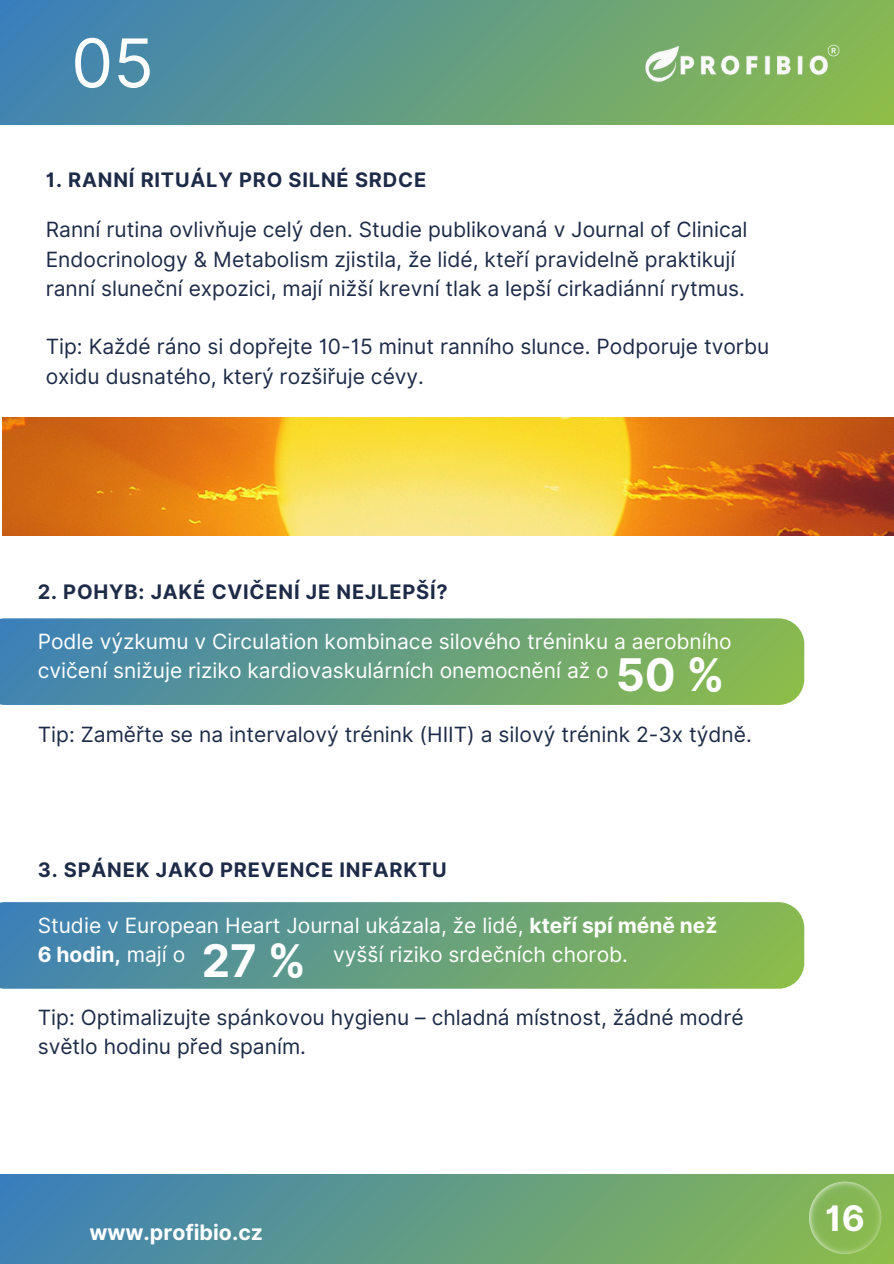
<style>
.page{position:relative;width:894px;height:1264px;background:#fff}
.page>*{position:absolute;margin:0;border:0;box-sizing:border-box;transform-origin:0 0}
.t1{font:67.2px "Inter";color:#fff}
.t2{font:700 45px "Inter";color:#fff}
.t3{font:700 35.1px "Inter";color:#fff}
.t4{font:700 21.3px "Inter";color:#fff}
.t5{font:21px/29.2px "Inter";color:#1e2b48}
.t6{font:21px/29.2px "Inter";color:#fff}
.t7{font:700 21px "Inter";color:#fff}
.t8{font:700 19.95px "Inter";letter-spacing:.04em;color:#1e2b48}
.s1{font-weight:700}
.s2{font-weight:400}
</style>
<div class="page">
<svg style="left:0;top:618px;width:804px;height:87px;background:#659f82"></svg>
<div style="left:0;top:0;width:893px;height:124px;background:linear-gradient(to right,#3d81b7,#8aba4e)"></div>
<img style="left:642px;top:45px;width:38px;height:39px">
<img style="left:673px;top:48px;width:156px;height:32px">
<svg style="left:827px;top:45px;width:12px;height:11px"></svg>
<img style="left:2px;top:417px;width:891px;height:118px">
<div style="left:0;top:1174px;width:893px;height:89px;background:linear-gradient(to right,#3c80b9,#8abb4d)"></div>
<svg style="left:808px;top:1181px;width:72px;height:72px;background:#8bba5b"></svg>
<svg style="left:0;top:902px;width:804px;height:86px;background:#659e81"></svg>
<p class="t1" style="left:71px;top:23px;width:84px">05</p>
<p class="t8" style="left:46px;top:168px;width:382px">1. RANNÍ RITUÁLY PRO SILNÉ SRDCE</p>
<p class="t5" style="left:46px;top:215px;width:703px">Ranní rutina ovlivňuje celý den. Studie publikovaná v Journal of Clinical<br>Endocrinology &amp; Metabolism zjistila, že lidé, kteří pravidelně praktikují ranní sluneční expozici, mají nižší krevní tlak a lepší cirkadiánní rytmus.</p>
<h2 class="t5" style="left:46px;top:332px;width:724px">Tip: Každé ráno si dopřejte 10-15 minut ranního slunce. Podporuje tvorbu oxidu dusnatého, který rozšiřuje cévy.</h2>
<p class="t8" style="left:38px;top:579px;width:411px">2. POHYB: JAKÉ CVIČENÍ JE NEJLEPŠÍ?</p>
<p class="t6" style="left:38px;top:626px;width:695px">Podle výzkumu v Circulation kombinace silového tréninku a aerobního cvičení snižuje riziko kardiovaskulárních onemocnění až o</p>
<p class="t2" style="left:615px;top:647px;width:111px">50 %</p>
<h2 class="t5" style="left:38px;top:719px;width:715px">Tip: Zaměřte se na intervalový trénink (HIIT) a silový trénink 2-3x týdně.</h2>
<h2 class="t8" style="left:38px;top:858px;width:410px">3. SPÁNEK JAKO PREVENCE INFARKTU</h2>
<p class="t6" style="left:38px;top:910px;width:681px">Studie v European Heart Journal ukázala, že lidé, <span class="s1">kteří spí méně než</span></p>
<p class="t7" style="left:38px;top:941px;width:149px">6 hodin, <span class="s2">mají o</span></p>
<p class="t6" style="left:333px;top:939px;width:296px">vyšší riziko srdečních chorob.</p>
<p class="t2" style="left:202px;top:933px;width:106px">27 %</p>
<h1 class="t5" style="left:38px;top:1002px;width:707px">Tip: Optimalizujte spánkovou hygienu – chladná místnost, žádné modré světlo hodinu před spaním.</h1>
<h1 class="t4" style="left:89px;top:1219px;width:175px">www.profibio.cz</h1>
<p class="t3" style="left:825px;top:1197px;width:41px">16</p>
</div>
